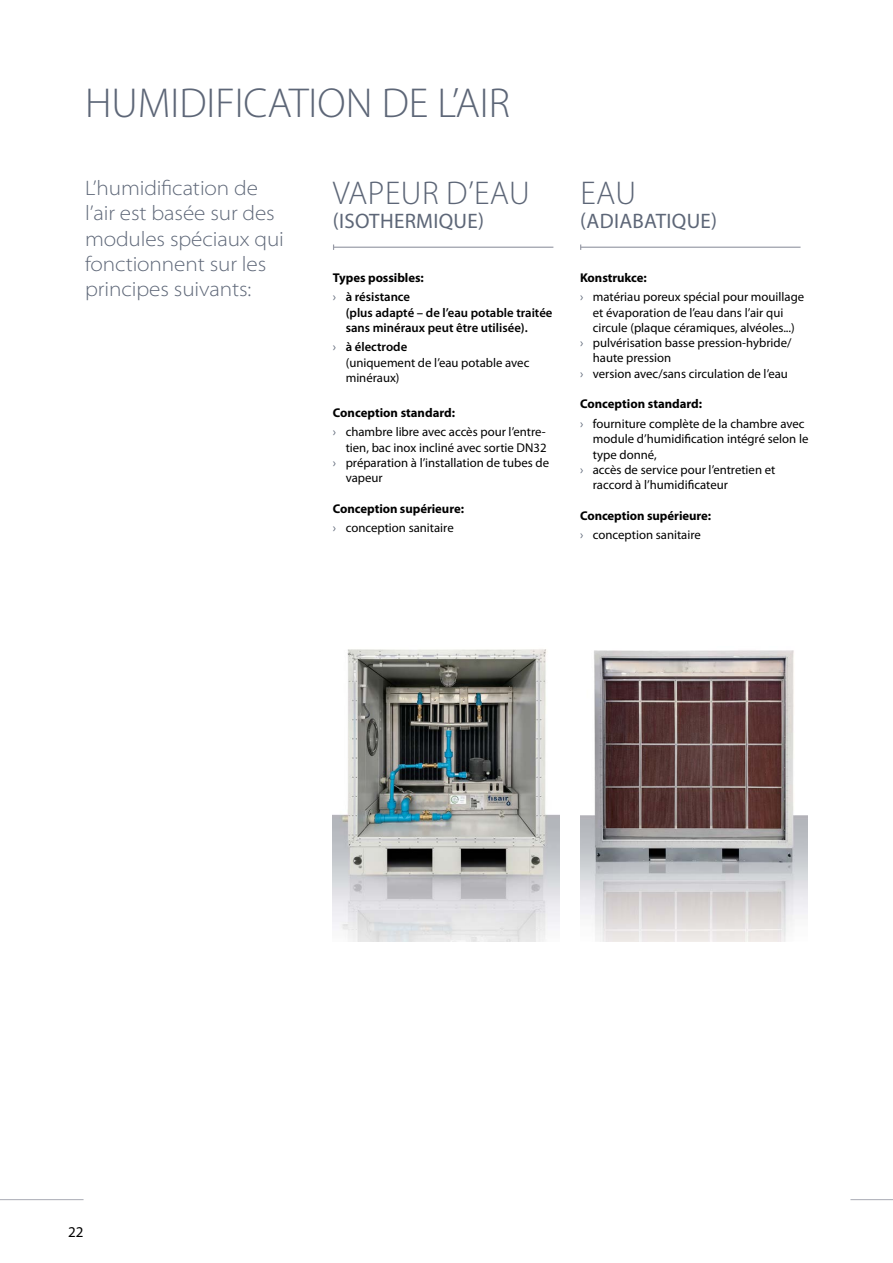
<style>
.page{position:relative;width:893px;height:1263px;background:#fff}
.page>*{position:absolute;margin:0;border:0;box-sizing:border-box;transform-origin:0 0}
.t1{font:300 42px "Myriad Pro";color:#5d6677}
.t2{font:300 33px "Myriad Pro";letter-spacing:.015em;color:#5d6677}
.t3{font:300 semi-expanded 21px/25.2px "Myriad Pro";letter-spacing:-.005em;color:#5d6677}
.t4{font:21px "Myriad Pro";letter-spacing:.015em;color:#5d6677}
.t5{font:15px "Myriad Pro";color:#000}
.t6{font:12.75px/19.5px "Myriad Pro";color:#000}
.t7{font:700 12.75px/19.5px "Myriad Pro";letter-spacing:-.005em;color:#000}
.t8{font:600 12.75px/15.3px "Myriad Pro";color:#000}
.s1{font-weight:400;color:#5d6677}
.s2{font-weight:600}
.s3{color:#5d6677}
.s4{font-weight:700}
.s5{font-weight:400}
</style>
<div class="page">
<hr style="left:0;top:1199px;width:84px;height:1px;background:#a8aab4">
<hr style="left:850px;top:1199px;width:43px;height:1px;background:#a8aab4">
<img style="left:580px;top:650px;width:228px;height:291px">
<img style="left:333px;top:649px;width:226px;height:292px">
<hr style="left:334px;top:247px;width:219px;height:1px;background:#989ba7">
<hr style="left:581px;top:247px;width:219px;height:1px;background:#989ba7">
<h1 class="t1" style="left:85px;top:78px;width:426px">HUMIDIFICATION DE L’AIR</h1>
<h3 class="t3" style="left:85px;top:175px;width:200px">L’humidification de l’air est basée sur des modules spéciaux qui fonctionnent sur les principes suivants:</h3>
<h2 class="t2" style="left:333px;top:173px;width:198px">VAPEUR D’EAU</h2>
<h3 class="t4" style="left:333px;top:208px;width:153px">(ISOTHERMIQUE)</h3>
<p class="t7" style="left:333px;top:267px;width:92px">Types possibles: <span class="s1">›</span> <span class="s2">à résistance</span></p>
<p class="t8" style="left:346px;top:304px;width:208px">(plus adapté – de l’eau potable traitée sans minéraux peut être utilisée).</p>
<p class="t6" style="left:346px;top:339px;width:185px;line-height:15.3px;text-indent:-13px"><span class="s3">›</span> <span class="s2">à électrode<br></span>(uniquement de l’eau potable avec minéraux)</p>
<p class="t6" style="left:333px;top:403px;width:214px"><span class="s4">Conception standard:<br></span><span class="s3">›</span> chambre libre avec accès pour l’entre-</p>
<p class="t6" style="left:346px;top:437px;width:202px">tien, bac inox incliné avec sortie DN32</p>
<p class="t6" style="left:333px;top:453px;width:218px"><span class="s3">›</span> préparation à l’installation de tubes de</p>
<p class="t6" style="left:346px;top:468px;width:39px">vapeur</p>
<p class="t7" style="left:333px;top:498px;width:133px">Conception supérieure: <span class="s1">›</span> <span class="s5">conception sanitaire</span></p>
<h2 class="t2" style="left:580px;top:173px;width:57px">EAU</h2>
<h3 class="t4" style="left:580px;top:208px;width:138px">(ADIABATIQUE)</h3>
<p class="t6" style="left:580px;top:267px;width:226px"><span class="s4">Konstrukce:<br></span><span class="s3">›</span> matériau poreux spécial pour mouillage</p>
<p class="t6" style="left:593px;top:302px;width:192px">et évaporation de l’eau dans l’air qui</p>
<p class="t6" style="left:593px;top:318px;width:204px">circule (plaque céramiques, alvéoles...)</p>
<p class="t6" style="left:580px;top:333px;width:213px"><span class="s3">›</span> pulvérisation basse pression-hybride/</p>
<p class="t6" style="left:593px;top:348px;width:80px">haute pression</p>
<p class="t6" style="left:580px;top:363px;width:209px"><span class="s3">›</span> version avec/sans circulation de l’eau</p>
<p class="t6" style="left:580px;top:394px;width:226px"><span class="s4">Conception standard:<br></span><span class="s3">›</span> fourniture complète de la chambre avec</p>
<p class="t6" style="left:593px;top:429px;width:217px">module d’humidification intégré selon le</p>
<p class="t6" style="left:593px;top:444px;width:65px">type donné,</p>
<p class="t6" style="left:580px;top:460px;width:197px"><span class="s3">›</span> accès de service pour l’entretien et</p>
<p class="t6" style="left:593px;top:475px;width:137px">raccord à l’humidificateur</p>
<p class="t7" style="left:580px;top:505px;width:133px">Conception supérieure: <span class="s1">›</span> <span class="s5">conception sanitaire</span></p>
<p class="t5" style="left:68px;top:1223px;width:17px">22</p>
</div>
